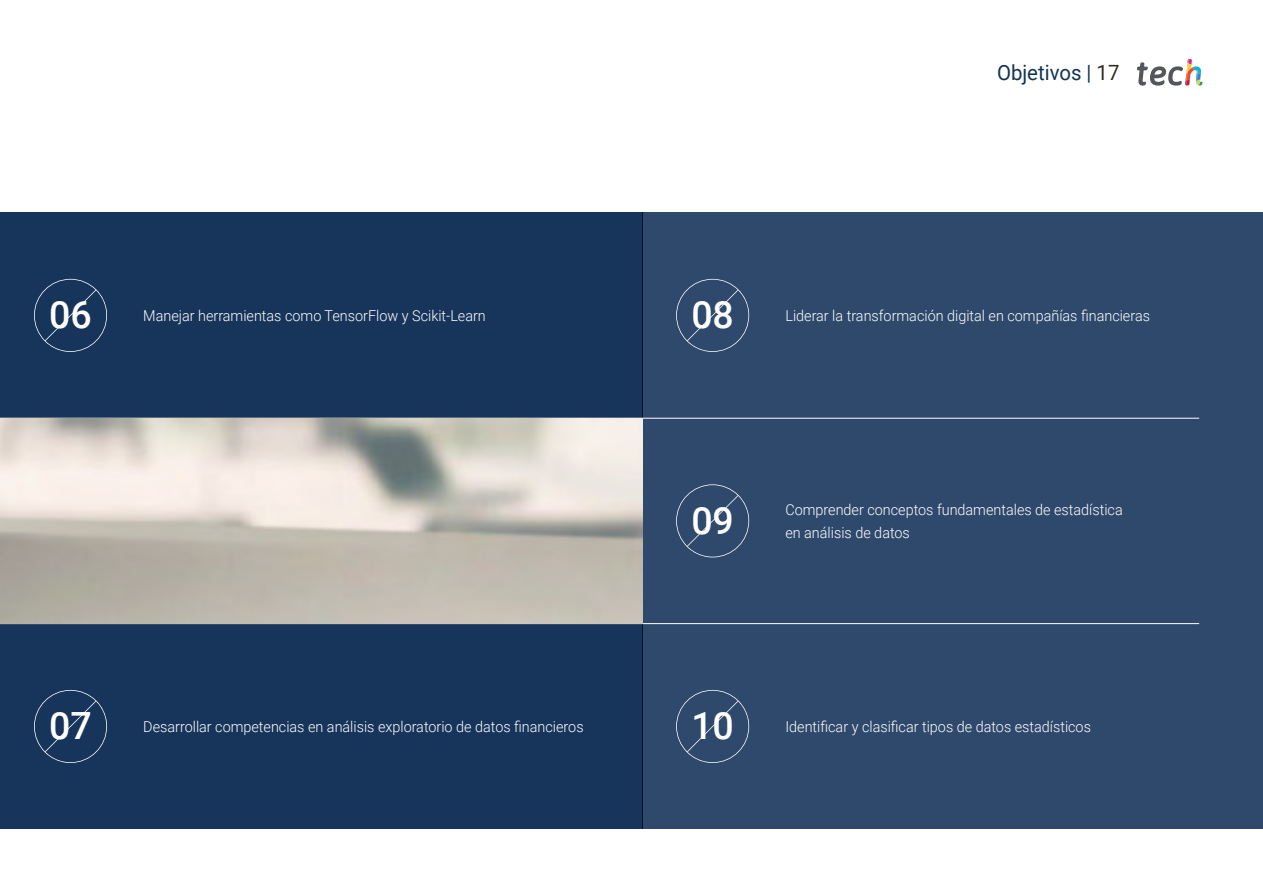
<style>
.page{position:relative;width:1263px;height:893px;background:#fff}
.page>*{position:absolute;margin:0;border:0;box-sizing:border-box;transform-origin:0 0}
.t1{font:500 37.5px "Roboto";color:#fff}
.t2{font:21px "Roboto";color:#123352}
.t3{font:300 15px/22.5px "Roboto";color:#fff;scale:.96 1}
.s1{color:#312e20}
</style>
<div class="page">
<div style="left:0;top:213px;width:642px;height:616px;background:#17355b"></div>
<div style="left:642px;top:213px;width:621px;height:616px;background:#2e496b"></div>
<svg style="left:676px;top:279px;width:73px;height:73px"></svg>
<svg style="left:676px;top:484px;width:73px;height:73px"></svg>
<svg style="left:34px;top:279px;width:73px;height:73px"></svg>
<svg style="left:676px;top:690px;width:73px;height:73px"></svg>
<hr style="left:0;top:418px;width:1199px;height:1px;background:#fff">
<hr style="left:0;top:623px;width:1199px;height:1px;background:#fff">
<img style="left:0;top:418px;width:642px;height:206px">
<svg style="left:34px;top:690px;width:73px;height:73px"></svg>
<svg style="left:1137px;top:59px;width:65px;height:27px"></svg>
<h1 class="t1" style="left:49px;top:288px;width:44px">06</h1>
<p class="t3" style="left:143px;top:304px;width:358px">Manejar herramientas como TensorFlow y Scikit-Learn</p>
<h2 class="t2" style="left:997px;top:57px;width:124px">Objetivos | <span class="s1">17</span></h2>
<h1 class="t1" style="left:691px;top:288px;width:44px">08</h1>
<p class="t3" style="left:785px;top:304px;width:381px">Liderar la transformación digital en compañías financieras</p>
<h1 class="t1" style="left:691px;top:494px;width:44px">09</h1>
<p class="t3" style="left:785px;top:498px;width:353px">Comprender conceptos fundamentales de estadística en análisis de datos</p>
<h1 class="t1" style="left:49px;top:699px;width:44px">07</h1>
<h1 class="t1" style="left:691px;top:699px;width:44px">10</h1>
<p class="t3" style="left:143px;top:715px;width:460px">Desarrollar competencias en análisis exploratorio de datos financieros</p>
<p class="t3" style="left:785px;top:715px;width:320px">Identificar y clasificar tipos de datos estadísticos</p>
</div>
